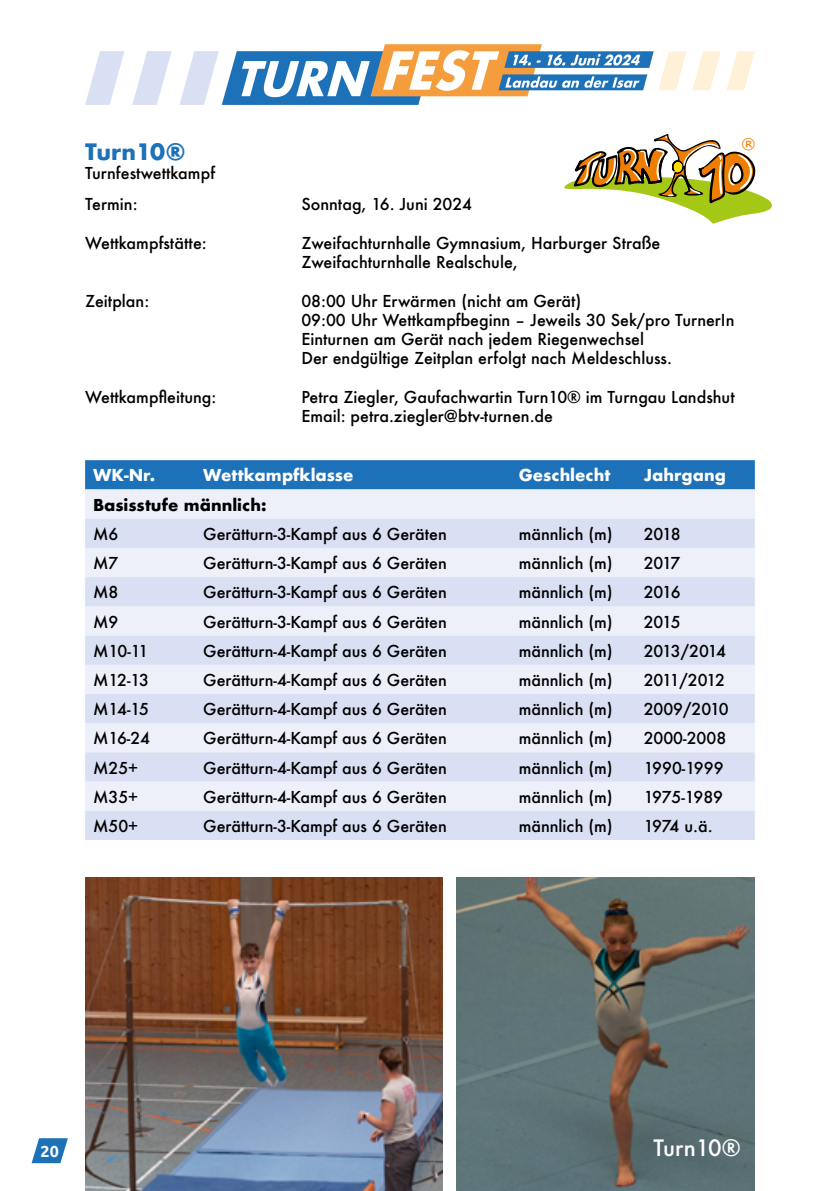
<style>
.page{position:relative;width:840px;height:1191px;background:#fff}
.page>*{position:absolute;margin:0;border:0;box-sizing:border-box;transform-origin:0 0}
.t1{font:700 22px "Futura";color:#1d71b8}
.t2{font:500 22px "Futura";color:#fff}
.t3{font:500 16px/19.2px "Futura";color:#000}
.t4{font:700 16px "Futura";color:#fff}
.t5{font:700 16px "Futura";color:#000}
.t6{font:500 16px "Futura";letter-spacing:-.075em;color:#000}
.t7{font:700 16px "Ubuntu";color:#fff}
.t8{font:14.6px "Verdana";color:#ef7d00}
</style>
<div class="page">
<svg style="left:32px;top:1138px;width:36px;height:25px"></svg>
<svg style="left:85px;top:44px;width:669px;height:61px"></svg>
<div style="left:85px;top:460px;width:669px;height:29px;background:#1d71b8"></div>
<div style="left:85px;top:489px;width:669px;height:30px;background:#edf0f9"></div>
<svg style="left:85px;top:519px;width:669px;height:321px;background:#e2e7f5"></svg>
<svg style="left:564px;top:134px;width:208px;height:90px"></svg>
<img style="left:456px;top:877px;width:298px;height:314px">
<img style="left:85px;top:877px;width:357px;height:314px">
<h1 class="t1" style="left:85px;top:136px;width:102px">Turn10®</h1>
<p class="t3" style="left:85px;top:157px;width:131px;line-height:31.2px">Turnfestwettkampf<br>Termin:</p>
<p class="t3" style="left:301px;top:195px;width:172px">Sonntag, 16. Juni 2024</p>
<p class="t8" style="left:740px;top:134px;width:16px">®</p>
<p class="t3" style="left:85px;top:233px;width:123px">Wettkampfstätte:</p>
<p class="t3" style="left:301px;top:233px;width:360px">Zweifachturnhalle Gymnasium, Harburger Straße<br>Zweifachturnhalle Realschule,</p>
<p class="t3" style="left:85px;top:291px;width:66px">Zeitplan:</p>
<p class="t3" style="left:301px;top:291px;width:434px">08:00 Uhr Erwärmen (nicht am Gerät)<br>09:00 Uhr Wettkampfbeginn – Jeweils 30 Sek/pro TurnerIn Einturnen am Gerät nach jedem Riegenwechsel<br>Der endgültige Zeitplan erfolgt nach Meldeschluss.</p>
<p class="t3" style="left:85px;top:387px;width:133px">Wettkampfleitung:</p>
<p class="t3" style="left:301px;top:387px;width:434px">Petra Ziegler, Gaufachwartin Turn10® im Turngau Landshut<br>Email: petra.ziegler@btv-turnen.de</p>
<p class="t4" style="left:93px;top:464px;width:63px">WK-Nr.</p>
<p class="t4" style="left:203px;top:464px;width:152px">Wettkampfklasse</p>
<p class="t4" style="left:518px;top:464px;width:93px">Geschlecht</p>
<p class="t4" style="left:643px;top:464px;width:84px">Jahrgang</p>
<p class="t5" style="left:93px;top:493px;width:175px">Basisstufe männlich:</p>
<p class="t3" style="left:93px;top:524px;width:27px">M6</p>
<p class="t3" style="left:203px;top:524px;width:245px">Gerätturn-3-Kampf aus 6 Geräten</p>
<p class="t3" style="left:518px;top:524px;width:95px">männlich (m)</p>
<p class="t3" style="left:643px;top:524px;width:39px">2018</p>
<p class="t3" style="left:93px;top:553px;width:27px">M7</p>
<p class="t3" style="left:203px;top:553px;width:245px">Gerätturn-3-Kampf aus 6 Geräten</p>
<p class="t3" style="left:518px;top:553px;width:95px">männlich (m)</p>
<p class="t3" style="left:643px;top:553px;width:38px">2017</p>
<p class="t3" style="left:93px;top:582px;width:27px">M8</p>
<p class="t3" style="left:203px;top:582px;width:245px">Gerätturn-3-Kampf aus 6 Geräten</p>
<p class="t3" style="left:518px;top:582px;width:95px">männlich (m)</p>
<p class="t3" style="left:643px;top:582px;width:38px">2016</p>
<p class="t3" style="left:93px;top:612px;width:27px">M9</p>
<p class="t3" style="left:203px;top:612px;width:245px">Gerätturn-3-Kampf aus 6 Geräten</p>
<p class="t3" style="left:518px;top:612px;width:95px">männlich (m)</p>
<p class="t3" style="left:643px;top:612px;width:38px">2015</p>
<p class="t3" style="left:93px;top:641px;width:57px">M10-11</p>
<p class="t3" style="left:203px;top:641px;width:245px">Gerätturn-4-Kampf aus 6 Geräten</p>
<p class="t3" style="left:518px;top:641px;width:95px">männlich (m)</p>
<p class="t6" style="left:643px;top:640px;width:84px">2013/2014</p>
<p class="t3" style="left:93px;top:670px;width:57px">M12-13</p>
<p class="t3" style="left:203px;top:670px;width:245px">Gerätturn-4-Kampf aus 6 Geräten</p>
<p class="t3" style="left:518px;top:670px;width:95px">männlich (m)</p>
<p class="t6" style="left:643px;top:669px;width:83px">2011/2012</p>
<p class="t3" style="left:93px;top:699px;width:57px">M14-15</p>
<p class="t3" style="left:203px;top:699px;width:245px">Gerätturn-4-Kampf aus 6 Geräten</p>
<p class="t3" style="left:518px;top:699px;width:95px">männlich (m)</p>
<p class="t3" style="left:643px;top:699px;width:87px">2009/2010</p>
<p class="t3" style="left:93px;top:728px;width:58px">M16-24</p>
<p class="t3" style="left:203px;top:728px;width:245px">Gerätturn-4-Kampf aus 6 Geräten</p>
<p class="t3" style="left:518px;top:728px;width:95px">männlich (m)</p>
<p class="t3" style="left:643px;top:728px;width:84px">2000-2008</p>
<p class="t3" style="left:93px;top:758px;width:46px">M25+</p>
<p class="t3" style="left:203px;top:758px;width:245px">Gerätturn-4-Kampf aus 6 Geräten</p>
<p class="t3" style="left:518px;top:758px;width:95px">männlich (m)</p>
<p class="t3" style="left:643px;top:758px;width:81px">1990-1999</p>
<p class="t3" style="left:93px;top:787px;width:46px">M35+</p>
<p class="t3" style="left:203px;top:787px;width:245px">Gerätturn-4-Kampf aus 6 Geräten</p>
<p class="t3" style="left:518px;top:787px;width:95px">männlich (m)</p>
<p class="t3" style="left:643px;top:787px;width:81px">1975-1989</p>
<p class="t3" style="left:93px;top:816px;width:46px">M50+</p>
<p class="t3" style="left:203px;top:816px;width:245px">Gerätturn-3-Kampf aus 6 Geräten</p>
<p class="t3" style="left:518px;top:816px;width:95px">männlich (m)</p>
<p class="t3" style="left:643px;top:816px;width:70px">1974 u.ä.</p>
<p class="t7" style="left:41px;top:1141px;width:20px">20</p>
<h1 class="t2" style="left:653px;top:1133px;width:89px">Turn10®</h1>
</div>
